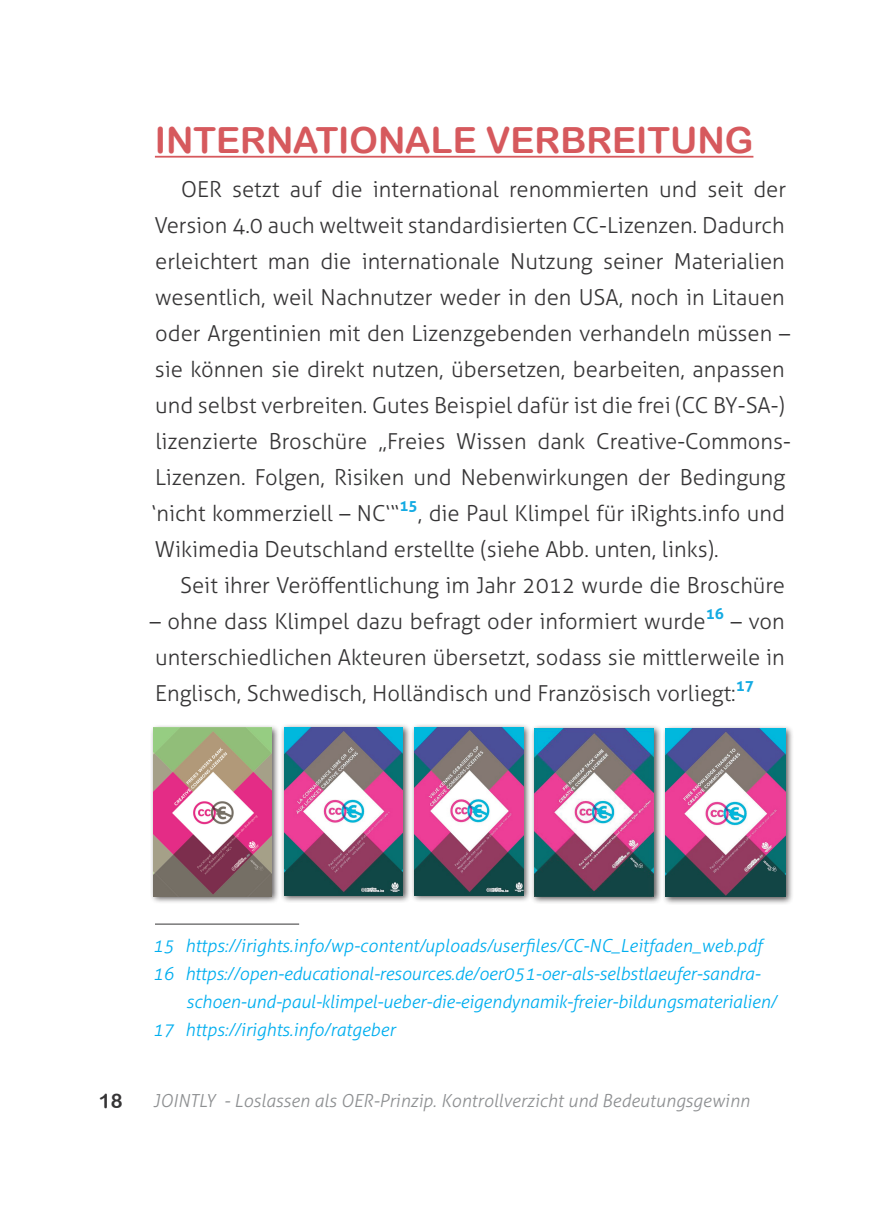
<style>
.page{position:relative;width:874px;height:1225px;background:#fff}
.page>*{position:absolute;margin:0;border:0;box-sizing:border-box;transform-origin:0 0}
.t1{font:36px "Arial Rounded MT Bold";color:#d6595d}
.t2{font:300 22px/36px "Aller";color:#363536}
.t3{font:20px "Arial Rounded MT Bold";color:#363536}
.t4{font:italic 300 18px "Aller";letter-spacing:-.01em;color:#00aeef}
.t5{font:italic 300 18px "Aller";color:#8e9092}
.t6{font:700 15.2px "Aller";color:#14abe3}
</style>
<div class="page">
<hr style="left:155px;top:156px;width:598px;height:2px;background:#d6595d">
<hr style="left:155px;top:923px;width:144px;height:1px;background:#363536">
<div style="left:150px;top:723px;width:130px;height:181px;background:#231f20;opacity:.75"></div>
<img style="left:153px;top:728px;width:119px;height:168px">
<div style="left:280px;top:723px;width:131px;height:180px;background:#231f20;opacity:.75"></div>
<img style="left:284px;top:728px;width:118px;height:167px">
<div style="left:409px;top:723px;width:122px;height:180px;background:#231f20;opacity:.75"></div>
<img style="left:414px;top:728px;width:109px;height:167px">
<div style="left:530px;top:724px;width:131px;height:180px;background:#231f20;opacity:.75"></div>
<img style="left:534px;top:728px;width:119px;height:168px">
<div style="left:661px;top:725px;width:132px;height:180px;background:#231f20;opacity:.75"></div>
<img style="left:665px;top:729px;width:120px;height:168px">
<h1 class="t1" style="left:155px;top:119px;width:87px">INTERNA</h1>
<h1 class="t1" style="left:315px;top:119px;width:46px">TIONALE</h1>
<h1 class="t1" style="left:485px;top:119px;width:24px">VERBREI</h1>
<h1 class="t1" style="left:647px;top:119px;width:77px">TUNG</h1>
<p class="t2" style="left:151px;top:171px;width:640px;text-indent:30px">OER setzt auf die international renommierten und seit der Version 4.0 auch weltweit standardisierten CC-Lizenzen. Dadurch erleichtert man die internationale Nutzung seiner Materialien wesentlich, weil Nachnutzer weder in den USA, noch in Litauen oder Argentinien mit den Lizenzgebenden verhandeln müssen – sie können sie direkt nutzen, übersetzen, bearbeiten, anpassen und selbst verbreiten. Gutes Beispiel dafür ist die frei (CC BY-SA-) lizenzierte Broschüre „Freies Wissen dank Creative-Commons-Lizenzen. Folgen, Risiken und Nebenwirkungen der Bedingung ‘nicht kommerziell – NC‘“</p>
<p class="t6" style="left:399px;top:496px;width:20px">15</p>
<p class="t2" style="left:155px;top:495px;width:631px;text-indent:262px">, die Paul Klimpel für iRights.info und<br>Wikimedia Deutschland erstellte (siehe Abb. unten, links).</p>
<p class="t2" style="left:180px;top:567px;width:606px">Seit ihrer Veröffentlichung im Jahr 2012 wurde die Broschüre</p>
<p class="t2" style="left:150px;top:603px;width:557px">– ohne dass Klimpel dazu befragt oder informiert wurde</p>
<p class="t6" style="left:705px;top:604px;width:20px">16</p>
<p class="t2" style="left:155px;top:603px;width:630px;text-align:justify;text-indent:575px">– von unterschiedlichen Akteuren übersetzt, sodass sie mittlerweile in Englisch, Schwedisch, Holländisch und Französisch vorliegt:</p>
<p class="t6" style="left:735px;top:676px;width:20px">17</p>
<p class="t4" style="left:152px;top:935px;width:610px">15 https://irights.info/wp-content/uploads/userfiles/CC-NC_Leitfaden_web.pdf</p>
<p class="t4" style="left:152px;top:963px;width:609px">16 https://open-educational-resources.de/oer051-oer-als-selbstlaeufer-sandra-</p>
<p class="t4" style="left:186px;top:991px;width:591px">schoen-und-paul-klimpel-ueber-die-eigendynamik-freier-bildungsmaterialien/</p>
<p class="t4" style="left:152px;top:1019px;width:244px">17 https://irights.info/ratgeber</p>
<p class="t3" style="left:99px;top:1089px;width:25px">18</p>
<p class="t5" style="left:153px;top:1090px;width:597px">JOINTLY - Loslassen als OER-Prinzip. Kontrollverzicht und Bedeutungsgewinn</p>
</div>
